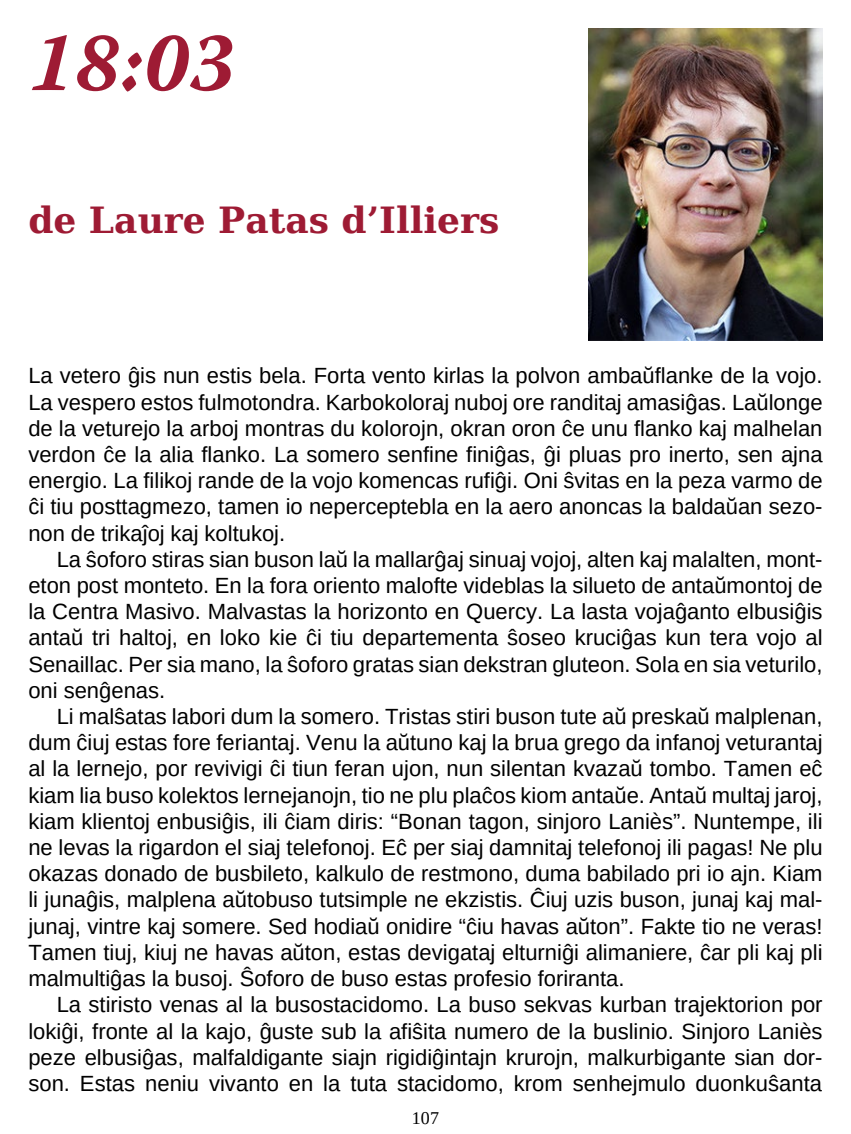
<style>
.page{position:relative;width:851px;height:1134px;background:#fff}
.page>*{position:absolute;margin:0;border:0;box-sizing:border-box;transform-origin:0 0}
.t1{font:84px "Warnock Pro Bold It Capt";color:#9e1b34}
.t2{font:700 36px "DejaVu Serif";color:#9e1b34}
.t3{font:22px/26.2px "Liberation Sans";color:#000;text-align:justify}
.t4{font:18px "Liberation Serif";color:#000}
</style>
<div class="page">
<img style="left:588px;top:28px;width:234px;height:312px">
<h1 class="t1" style="left:28px;top:12px;width:209px">18:03</h1>
<h2 class="t2" style="left:28px;top:191px;width:472px">de Laure Patas d’Illiers</h2>
<p class="t3" style="left:28px;top:363px;width:795px">La vetero ĝis nun estis bela. Forta vento kirlas la polvon ambaŭflanke de la vojo.<br>La vespero estos fulmotondra. Karbokoloraj nuboj ore randitaj amasiĝas. Laŭlonge de la veturejo la arboj montras du kolorojn, okran oron ĉe unu flanko kaj malhelan verdon ĉe la alia flanko. La somero senfine finiĝas, ĝi pluas pro inerto, sen ajna energio. La filikoj rande de la vojo komencas rufiĝi. Oni ŝvitas en la peza varmo de ĉi tiu posttagmezo, tamen io neperceptebla en la aero anoncas la baldaŭan sezo&shy;non de trikaĵoj kaj koltukoj.</p>
<p class="t3" style="left:28px;top:546px;width:795px;text-indent:28px">La ŝoforo stiras sian buson laŭ la mallarĝaj sinuaj vojoj, alten kaj malalten, mont&shy;eton post monteto. En la fora oriento malofte videblas la silueto de antaŭmontoj de la Centra Masivo. Malvastas la horizonto en Quercy. La lasta vojaĝanto elbusiĝis antaŭ tri haltoj, en loko kie ĉi tiu departementa ŝoseo kruciĝas kun tera vojo al Senaillac. Per sia mano, la ŝoforo gratas sian dekstran gluteon. Sola en sia veturilo, oni senĝenas.</p>
<p class="t3" style="left:28px;top:703px;width:795px;text-indent:28px">Li malŝatas labori dum la somero. Tristas stiri buson tute aŭ preskaŭ malplenan, dum ĉiuj estas fore feriantaj. Venu la aŭtuno kaj la brua grego da infanoj veturantaj al la lernejo, por revivigi ĉi tiun feran ujon, nun silentan kvazaŭ tombo. Tamen eĉ kiam lia buso kolektos lernejanojn, tio ne plu plaĉos kiom antaŭe. Antaŭ multaj jaroj, kiam klientoj enbusiĝis, ili ĉiam diris: “Bonan tagon, sinjoro Laniès”. Nuntempe, ili ne levas la rigardon el siaj telefonoj. Eĉ per siaj damnitaj telefonoj ili pagas! Ne plu okazas donado de busbileto, kalkulo de restmono, duma babilado pri io ajn. Kiam li junaĝis, malplena aŭtobuso tutsimple ne ekzistis. Ĉiuj uzis buson, junaj kaj mal&shy;junaj, vintre kaj somere. Sed hodiaŭ onidire “ĉiu havas aŭton”. Fakte tio ne veras!<br>Tamen tiuj, kiuj ne havas aŭton, estas devigataj elturniĝi alimaniere, ĉar pli kaj pli malmultiĝas la busoj. Ŝoforo de buso estas profesio foriranta.</p>
<p class="t3" style="left:28px;top:992px;width:795px;text-indent:28px">La stiristo venas al la busostacidomo. La buso sekvas kurban trajektorion por lokiĝi, fronte al la kajo, ĝuste sub la afiŝita numero de la buslinio. Sinjoro Laniès peze elbusiĝas, malfaldigante siajn rigidiĝintajn krurojn, malkurbigante sian dor&shy;son. Estas neniu vivanto en la tuta stacidomo, krom senhejmulo duonkuŝanta</p>
<p class="t4" style="left:412px;top:1106px;width:28px">107</p>
</div>
